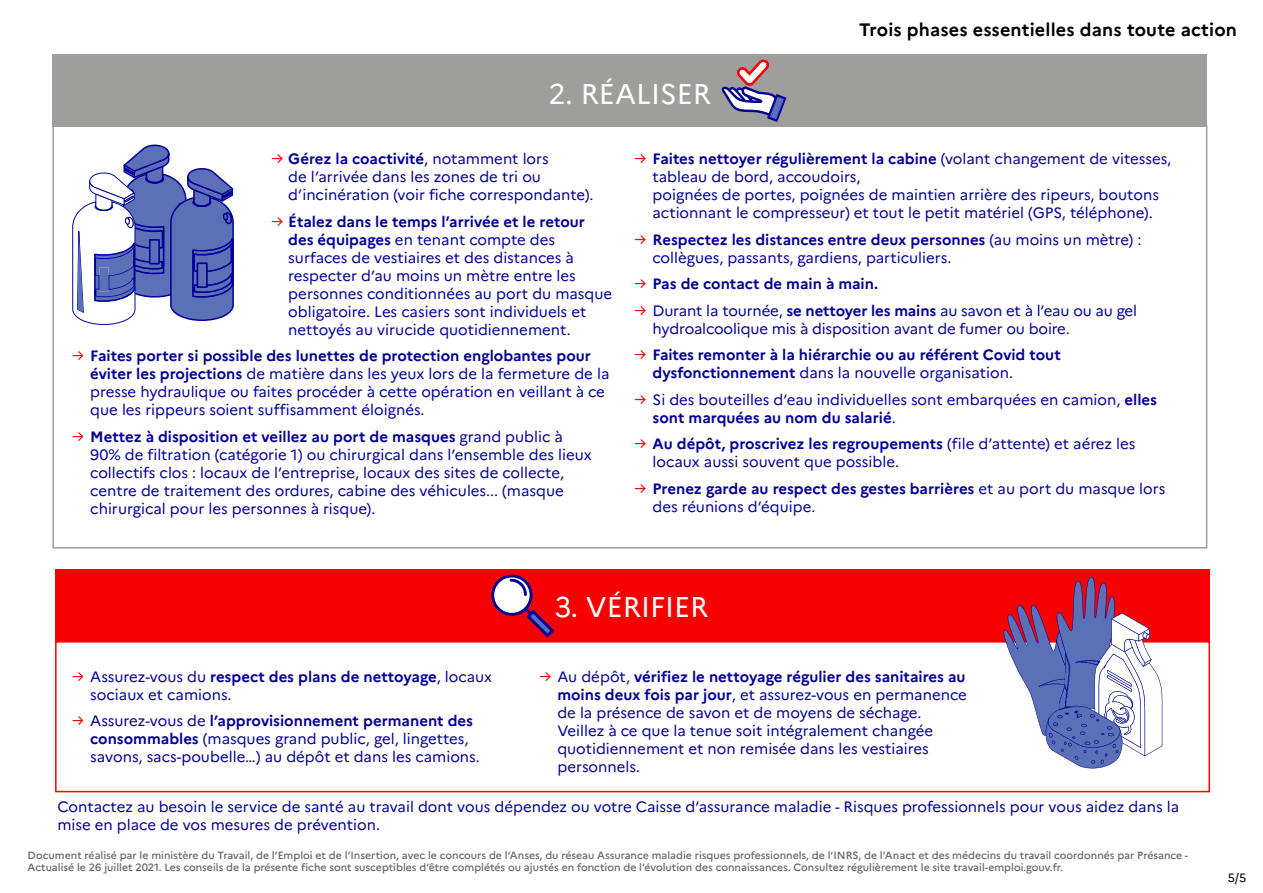
<style>
.page{position:relative;width:1263px;height:893px;background:#fff}
.page>*{position:absolute;margin:0;border:0;box-sizing:border-box;transform-origin:0 0}
.t1{font:28.5px "Marianne";color:#fff}
.t2{font:700 18px "Marianne";letter-spacing:.01em;color:#000}
.t3{font:15px/18px "Marianne";color:#050096}
.t4{font:700 15px/18px "Marianne";color:#050096}
.t5{font:12px "Marianne";color:#000}
.t6{font:500 10.5px/12.6px "Marianne";color:#656563}
.s1{color:#f70000}
.s2{font-weight:700}
.s3{font-weight:400;color:#f70000}
.s4{font-weight:400}
</style>
<div class="page">
<div style="left:52px;top:54px;width:1155px;height:72px;background:#9e9e9c"></div>
<div style="left:55px;top:570px;width:1155px;height:72px;background:#f70000"></div>
<div style="left:55px;top:641px;width:1155px;height:151px;border:2px solid #f70000"></div>
<svg style="left:491px;top:575px;width:63px;height:63px"></svg>
<svg style="left:721px;top:59px;width:65px;height:63px"></svg>
<svg style="left:1000px;top:577px;width:162px;height:192px"></svg>
<svg style="left:72px;top:144px;width:162px;height:181px"></svg>
<h1 class="t1" style="left:548px;top:76px;width:164px">2. RÉALISER</h1>
<p class="t2" style="left:859px;top:18px;width:379px">Trois phases essentielles dans toute action</p>
<p class="t3" style="left:288px;top:150px;width:307px;text-indent:-17px"><span class="s1">→</span> <span class="s2">Gérez la coactivité</span>, notamment lors<br>de l’arrivée dans les zones de tri ou d’incinération (voir fiche correspondante).</p>
<p class="t3" style="left:288px;top:212px;width:325px;text-indent:-17px"><span class="s1">→</span> <span class="s2">Étalez dans le temps l’arrivée et le retour des équipages</span> en tenant compte des surfaces de vestiaires et des distances à respecter d’au moins un mètre entre les personnes conditionnées au port du masque obligatoire. Les casiers sont individuels et nettoyés au virucide quotidiennement.</p>
<p class="t3" style="left:90px;top:347px;width:521px;text-indent:-18px"><span class="s1">→</span> <span class="s2">Faites porter si possible des lunettes de protection englobantes pour éviter les projections</span> de matière dans les yeux lors de la fermeture de la presse hydraulique ou faites procéder à cette opération en veillant à ce que les rippeurs soient suffisamment éloignés.</p>
<p class="t3" style="left:90px;top:427px;width:503px;text-indent:-18px"><span class="s1">→</span> <span class="s2">Mettez à disposition et veillez au port de masques</span> grand public à 90% de filtration (catégorie 1) ou chirurgical dans l’ensemble des lieux collectifs clos : locaux de l’entreprise, locaux des sites de collecte, centre de traitement des ordures, cabine des véhicules... (masque chirurgical pour les personnes à risque).</p>
<p class="t3" style="left:652px;top:150px;width:520px;text-indent:-18px"><span class="s1">→</span> <span class="s2">Faites nettoyer régulièrement la cabine</span> (volant changement de vitesses, tableau de bord, accoudoirs,<br>poignées de portes, poignées de maintien arrière des ripeurs, boutons actionnant le compresseur) et tout le petit matériel (GPS, téléphone).</p>
<p class="t3" style="left:652px;top:230px;width:490px;text-indent:-18px"><span class="s1">→</span> <span class="s2">Respectez les distances entre deux personnes</span> (au moins un mètre) : collègues, passants, gardiens, particuliers.</p>
<p class="t4" style="left:634px;top:275px;width:245px"><span class="s3">→</span> Pas de contact de main à main.</p>
<p class="t3" style="left:652px;top:301px;width:486px;text-indent:-18px"><span class="s1">→</span> Durant la tournée, <span class="s2">se nettoyer les mains</span> au savon et à l’eau ou au gel hydroalcoolique mis à disposition avant de fumer ou boire.</p>
<p class="t4" style="left:652px;top:346px;width:410px;text-indent:-18px"><span class="s3">→</span> Faites remonter à la hiérarchie ou au référent Covid tout dysfonctionnement <span class="s4">dans la nouvelle organisation.</span></p>
<p class="t3" style="left:652px;top:390px;width:506px;text-indent:-18px"><span class="s1">→</span> Si des bouteilles d’eau individuelles sont embarquées en camion, <span class="s2">elles sont marquées au nom du salarié</span>.</p>
<p class="t3" style="left:652px;top:435px;width:484px;text-indent:-18px"><span class="s1">→</span> <span class="s2">Au dépôt, proscrivez les regroupements</span> (file d’attente) et aérez les locaux aussi souvent que possible.</p>
<p class="t3" style="left:652px;top:479px;width:514px;text-indent:-18px"><span class="s1">→</span> <span class="s2">Prenez garde au respect des gestes barrières</span> et au port du masque lors des réunions d’équipe.</p>
<p class="t3" style="left:90px;top:667px;width:403px;text-indent:-18px"><span class="s1">→</span> Assurez-vous du <span class="s2">respect des plans de nettoyage</span>, locaux sociaux et camions.</p>
<p class="t3" style="left:90px;top:712px;width:391px;text-indent:-18px"><span class="s1">→</span> Assurez-vous de <span class="s2">l’approvisionnement permanent des consommables</span> (masques grand public, gel, lingettes, savons, sacs-poubelle…) au dépôt et dans les camions.</p>
<h1 class="t1" style="left:555px;top:589px;width:155px">3. VÉRIFIER</h1>
<p class="t3" style="left:557px;top:667px;width:411px;text-indent:-18px"><span class="s1">→</span> Au dépôt, <span class="s2">vérifiez le nettoyage régulier des sanitaires au moins deux fois par jour</span>, et assurez-vous en permanence de la présence de savon et de moyens de séchage.<br>Veillez à ce que la tenue soit intégralement changée quotidiennement et non remisée dans les vestiaires personnels.</p>
<p class="t3" style="left:57px;top:798px;width:1123px">Contactez au besoin le service de santé au travail dont vous dépendez ou votre Caisse d’assurance maladie - Risques professionnels pour vous aidez dans la mise en place de vos mesures de prévention.</p>
<p class="t6" style="left:28px;top:848px;width:1162px">Document réalisé par le ministère du Travail, de l’Emploi et de l’Insertion, avec le concours de l’Anses, du réseau Assurance maladie risques professionnels, de l’INRS, de l’Anact et des médecins du travail coordonnés par Présance -<br>Actualisé le 26 juillet 2021. Les conseils de la présente fiche sont susceptibles d’être complétés ou ajustés en fonction de l’évolution des connaissances. Consultez régulièrement le site travail-emploi.gouv.fr.</p>
<p class="t5" style="left:1228px;top:870px;width:20px">5/5</p>
</div>
